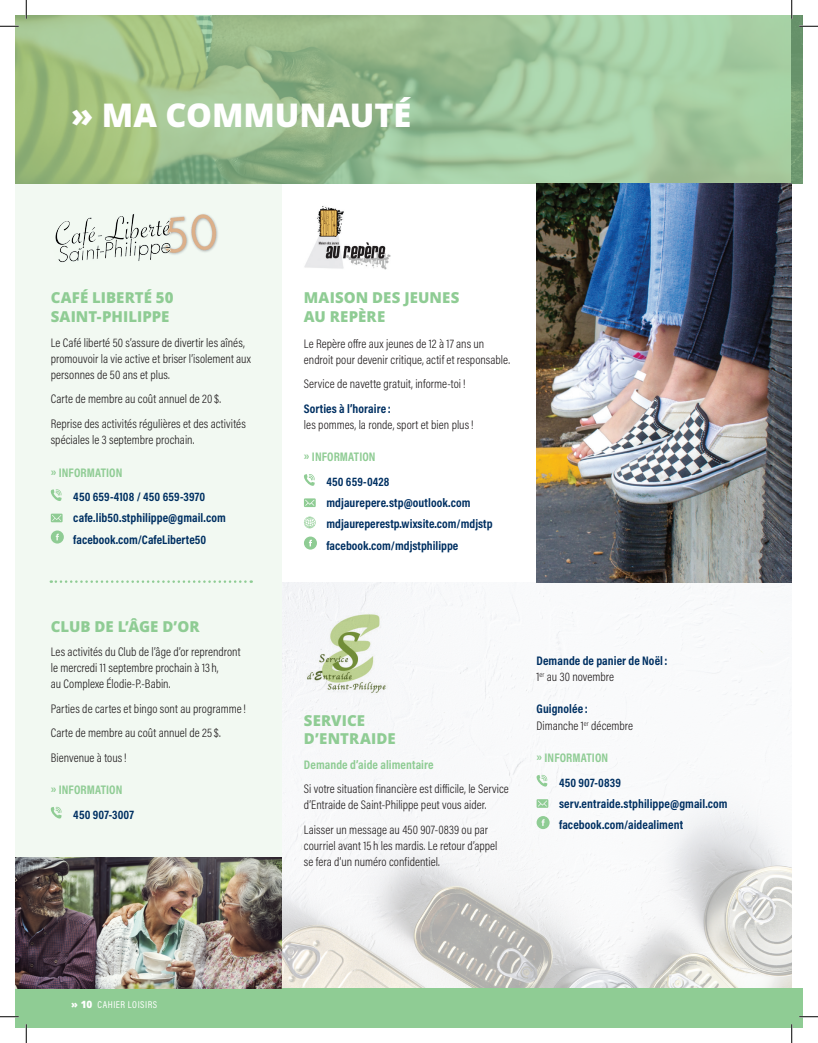
<style>
.page{position:relative;width:818px;height:1043px;background:#fff}
.page>*{position:absolute;margin:0;border:0;box-sizing:border-box;transform-origin:0 0}
.t1{font:800 32.5px "Open Sans";color:#fff}
.Titre_Activité{font:800 15px/18.8px "Open Sans";letter-spacing:.005em;color:#8fcc94}
.liste_activite{font:300 12.5px/16.2px "Acumin Pro Cond";letter-spacing:.005em;color:#231f20}
.liste_activite-2{font:700 12.5px/16.2px "Acumin Pro Cond";letter-spacing:.005em;color:#003062}
.liste_activite-3{font:700 12.5px "Acumin Pro Cond";letter-spacing:.005em;color:#8fcc94}
.t2{font:10px "Acumin Pro Cond";letter-spacing:.055em;color:#fff}
.s1{font-weight:700;color:#003062}
.s2{font-weight:300;color:#231f20}
.s3{font-family:"Open Sans";font-weight:800}
</style>
<div class="page">
<img style="left:281px;top:583px;width:510px;height:405px">
<div style="left:15px;top:184px;width:266px;height:804px;background:#f2f9f2"></div>
<div style="left:791px;top:988px;width:11px;height:40px;background:#8fcc94"></div>
<div style="left:15px;top:988px;width:776px;height:40px;background:#8fcc94"></div>
<svg style="left:304px;top:474px;width:11px;height:12px"></svg>
<svg style="left:304px;top:498px;width:12px;height:9px"></svg>
<svg style="left:304px;top:516px;width:11px;height:12px"></svg>
<svg style="left:304px;top:536px;width:13px;height:13px"></svg>
<img style="left:15px;top:15px;width:776px;height:169px">
<svg style="left:791px;top:15px;width:11px;height:169px;fill:#6b966e"></svg>
<svg style="left:51px;top:489px;width:11px;height:12px"></svg>
<svg style="left:51px;top:513px;width:12px;height:9px"></svg>
<svg style="left:51px;top:530px;width:13px;height:13px"></svg>
<img style="left:55px;top:214px;width:163px;height:49px">
<svg style="left:51px;top:806px;width:11px;height:12px"></svg>
<img style="left:15px;top:857px;width:266px;height:131px">
<svg style="left:51px;top:580px;width:201px;height:3px"></svg>
<img style="left:536px;top:184px;width:255px;height:399px">
<img style="left:304px;top:206px;width:87px;height:64px">
<img style="left:304px;top:596px;width:84px;height:98px">
<svg style="left:536px;top:774px;width:11px;height:12px"></svg>
<svg style="left:536px;top:799px;width:12px;height:8px"></svg>
<svg style="left:536px;top:816px;width:13px;height:13px"></svg>
<svg style="left:0;top:25px;width:19px;height:2px"></svg>
<svg style="left:799px;top:25px;width:19px;height:2px"></svg>
<svg style="left:0;top:1016px;width:19px;height:1px"></svg>
<svg style="left:799px;top:1015px;width:19px;height:2px"></svg>
<svg style="left:25px;top:0;width:2px;height:19px"></svg>
<svg style="left:25px;top:1024px;width:2px;height:18px"></svg>
<svg style="left:790px;top:0;width:2px;height:19px"></svg>
<svg style="left:791px;top:1024px;width:1px;height:18px"></svg>
<p class="t1" style="left:71px;top:91px;width:341px">» MA COMMUNAUTÉ</p>
<p class="Titre_Activité" style="left:51px;top:288px;width:124px">CAFÉ LIBERTÉ 50<br>SAINT-PHILIPPE</p>
<p class="liste_activite" style="left:51px;top:334px;width:202px">Le Café liberté 50 s’assure de divertir les aînés, promouvoir la vie active et briser l’isolement aux personnes de 50 ans et plus.</p>
<p class="liste_activite" style="left:51px;top:391px;width:172px">Carte de membre au coût annuel de 20 $.</p>
<p class="liste_activite" style="left:51px;top:415px;width:196px">Reprise des activités régulières et des activités spéciales le 3 septembre prochain.</p>
<p class="liste_activite-3" style="left:51px;top:464px;width:73px">» INFORMATION</p>
<p class="liste_activite-2" style="left:73px;top:488px;width:133px">450 659-4108 / 450 659-3970</p>
<p class="liste_activite-2" style="left:73px;top:509px;width:154px">cafe.lib50.stphilippe@gmail.com</p>
<p class="liste_activite-2" style="left:73px;top:531px;width:134px">facebook.com/CafeLiberte50</p>
<p class="Titre_Activité" style="left:51px;top:616px;width:150px">CLUB DE L’ÂGE D’OR</p>
<p class="liste_activite" style="left:51px;top:643px;width:191px">Les activités du Club de l’âge d’or reprendront le mercredi 11 septembre prochain à 13 h,<br>au Complexe Élodie-P.-Babin.</p>
<p class="liste_activite" style="left:51px;top:700px;width:197px">Parties de cartes et bingo sont au programme!</p>
<p class="liste_activite" style="left:51px;top:724px;width:171px">Carte de membre au coût annuel de 25 $.</p>
<p class="liste_activite" style="left:51px;top:749px;width:77px">Bienvenue à tous!</p>
<p class="liste_activite-3" style="left:51px;top:781px;width:73px">» INFORMATION</p>
<p class="liste_activite-2" style="left:73px;top:805px;width:62px">450 907-3007</p>
<p class="Titre_Activité" style="left:304px;top:288px;width:157px">MAISON DES JEUNES<br>AU REPÈRE</p>
<p class="liste_activite" style="left:304px;top:335px;width:207px">Le Repère offre aux jeunes de 12 à 17 ans un endroit pour devenir critique, actif et responsable.</p>
<p class="liste_activite" style="left:304px;top:375px;width:163px">Service de navette gratuit, informe-toi !</p>
<p class="liste_activite" style="left:304px;top:400px;width:171px"><span class="s1">Sorties à l’horaire :<br></span>les pommes, la ronde, sport et bien plus!</p>
<p class="liste_activite-3" style="left:304px;top:449px;width:73px">» INFORMATION</p>
<p class="liste_activite-2" style="left:326px;top:473px;width:65px">450 659-0428</p>
<p class="liste_activite-2" style="left:326px;top:494px;width:145px">mdjaurepere.stp@outlook.com</p>
<p class="liste_activite-2" style="left:326px;top:515px;width:167px">mdjaureperestp.wixsite.com/mdjstp</p>
<p class="liste_activite-2" style="left:326px;top:537px;width:133px">facebook.com/mdjstphilippe</p>
<p class="Titre_Activité" style="left:304px;top:710px;width:93px">SERVICE<br>D’ENTRAIDE</p>
<p class="liste_activite-3" style="left:304px;top:756px;width:131px">Demande d’aide alimentaire</p>
<p class="liste_activite" style="left:304px;top:780px;width:206px">Si votre situation financière est difficile, le Service d’Entraide de Saint-Philippe peut vous aider.</p>
<p class="liste_activite" style="left:304px;top:821px;width:195px">Laisser un message au 450 907-0839 ou par courriel avant 15 h les mardis. Le retour d’appel se fera d’un numéro confidentiel.</p>
<p class="liste_activite-2" style="left:536px;top:652px;width:132px">Demande de panier de Noël :<br><span class="s2">1</span><sup>er</sup> <span class="s2">au 30 novembre</span></p>
<p class="liste_activite" style="left:536px;top:700px;width:98px"><span class="s1">Guignolée :<br></span>Dimanche 1<sup>er</sup> décembre</p>
<p class="liste_activite-3" style="left:536px;top:749px;width:73px">» INFORMATION</p>
<p class="liste_activite-2" style="left:559px;top:773px;width:63px">450 907-0839</p>
<p class="liste_activite-2" style="left:559px;top:795px;width:170px">serv.entraide.stphilippe@gmail.com</p>
<p class="liste_activite-2" style="left:559px;top:816px;width:125px">facebook.com/aidealiment</p>
<p class="t2" style="left:71px;top:998px;width:87px"><span class="s3">» 10</span> CAHIER LOISIRS</p>
</div>
